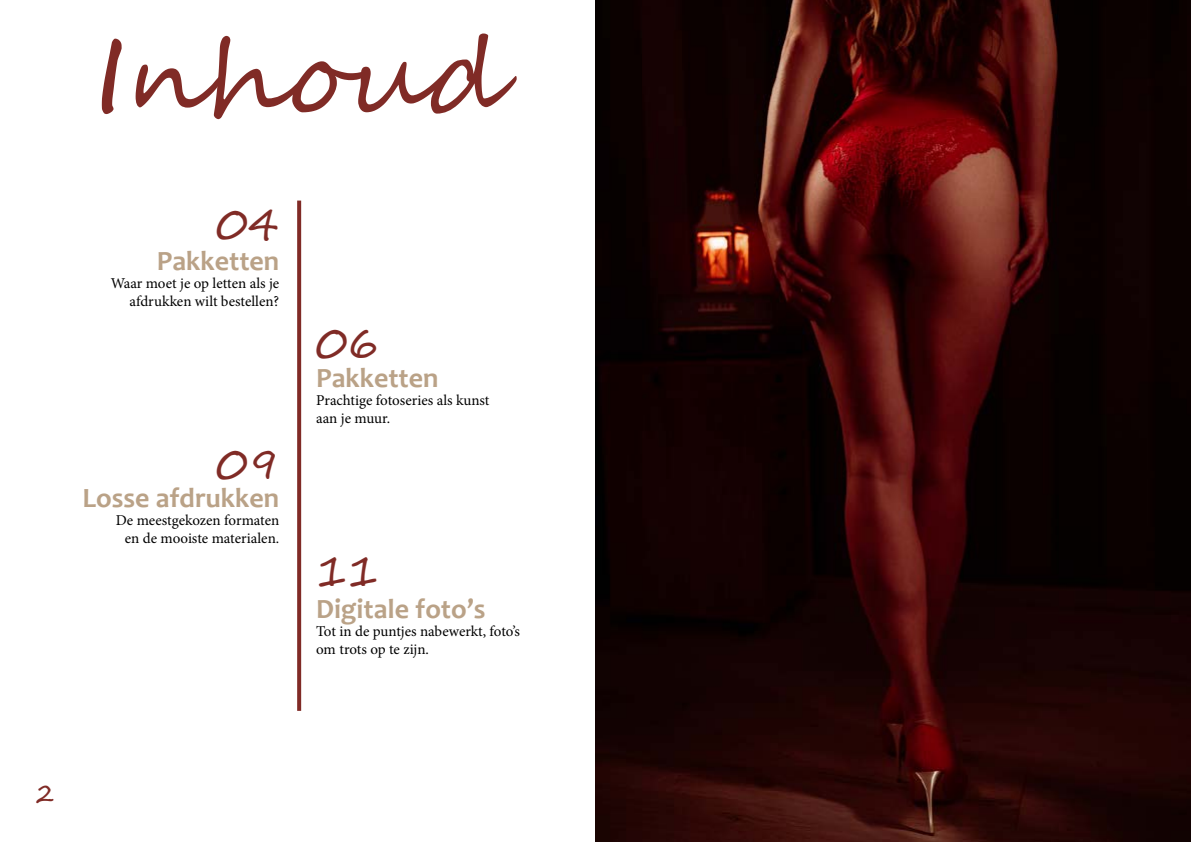
<style>
.page{position:relative;width:1191px;height:842px;background:#fff}
.page>*{position:absolute;margin:0;border:0;box-sizing:border-box;transform-origin:0 0}
.t1{font:104px "Segoe Script";color:#802b26}
.t2{font:43px "Segoe Script";color:#802b26}
.t3{font:700 28px "Candara";color:#baa287}
.t4{font:25px "Segoe Script";color:#802b26}
.t5{font:15px/18px "Minion Pro";letter-spacing:-.005em;color:#000;text-align:right}
</style>
<div class="page">
<img style="left:595px;top:0;width:596px;height:842px">
<svg style="left:297px;top:201px;width:4px;height:510px;background:#85332e"></svg>
<h1 class="t1" style="left:94px;top:-7px;width:409px">Inhoud</h1>
<h2 class="t2" style="left:216px;top:189px;width:64px">04</h2>
<h3 class="t3" style="left:157px;top:243px;width:124px">Pakketten</h3>
<p class="t5" style="left:111px;top:274px;width:170px">Waar moet je op letten als je afdrukken wilt bestellen?</p>
<h2 class="t2" style="left:216px;top:429px;width:64px">09</h2>
<h3 class="t3" style="left:83px;top:480px;width:198px">Losse afdrukken</h3>
<p class="t5" style="left:116px;top:511px;width:165px">De meestgekozen formaten en de mooiste materialen.</p>
<h2 class="t2" style="left:316px;top:308px;width:64px">06</h2>
<h3 class="t3" style="left:316px;top:361px;width:124px">Pakketten</h3>
<p class="t5" style="left:316px;top:392px;width:175px;text-align:left">Prachtige fotoseries als kunst aan je muur.</p>
<h2 class="t2" style="left:316px;top:536px;width:64px">11</h2>
<h3 class="t3" style="left:316px;top:591px;width:171px">Digitale foto’s</h3>
<p class="t5" style="left:316px;top:622px;width:205px;text-align:left">Tot in de puntjes nabewerkt, foto’s om trots op te zijn.</p>
<h3 class="t4" style="left:36px;top:773px;width:20px">2</h3>
</div>
